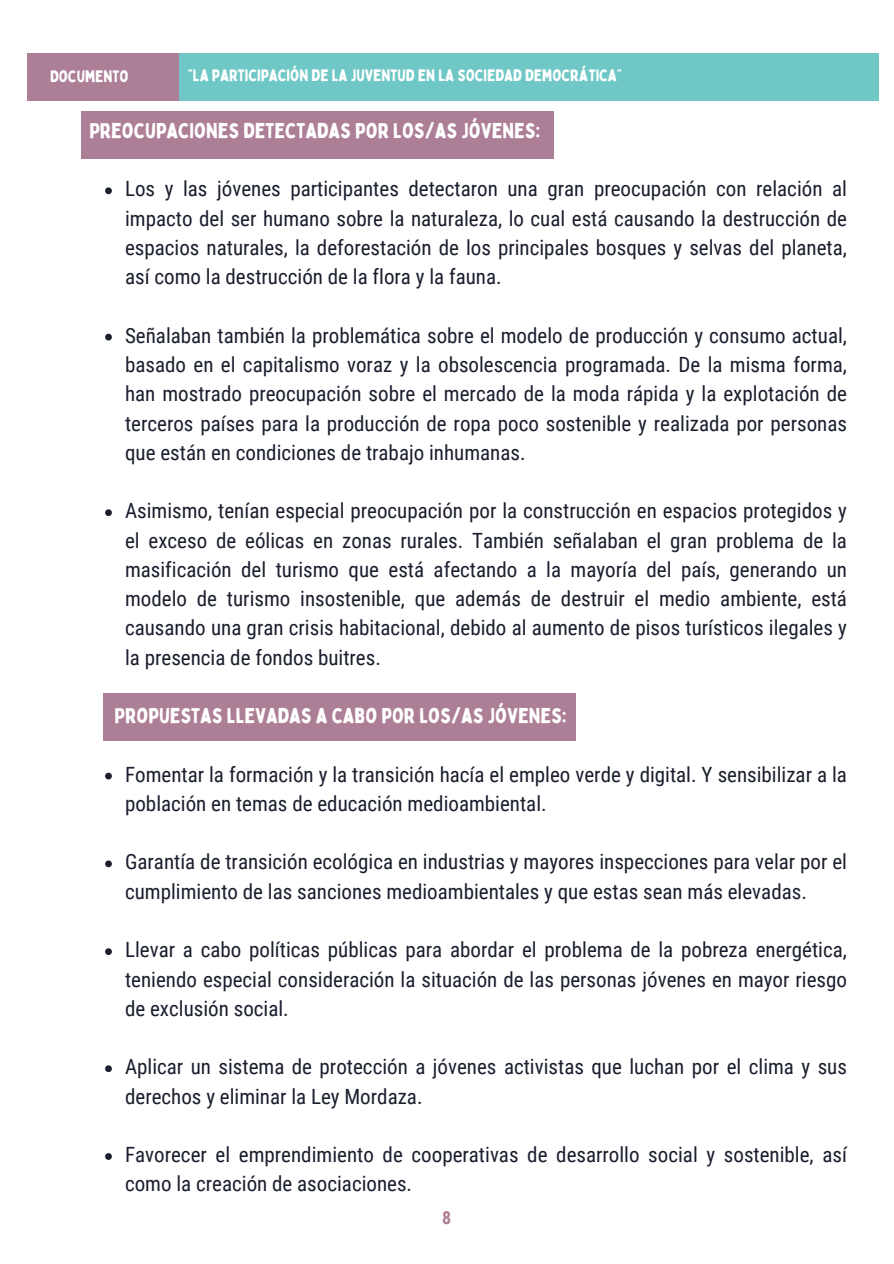
<style>
.page{position:relative;width:894px;height:1264px;background:#fff}
.page>*{position:absolute;margin:0;border:0;box-sizing:border-box;transform-origin:0 0}
.t1{font:21px/29.2px "Roboto Condensed";color:#1a1e2d;text-align:justify}
.t2{font:21px "Bobby Jones";color:#fff}
.t3{font:700 18px "Roboto Condensed";color:#ad7f96}
.t4{font:16.2px "Bobby Jones";color:#fff}
</style>
<div class="page">
<div style="left:149px;top:53px;width:728px;height:48px;background:#6fc8c6"></div>
<div style="left:28px;top:53px;width:151px;height:48px;background:#ad7f96"></div>
<div style="left:81px;top:111px;width:472px;height:47px;background:#ad7f96"></div>
<div style="left:103px;top:692px;width:473px;height:48px;background:#ad7f96"></div>
<svg style="left:105px;top:187px;width:7px;height:7px"></svg>
<svg style="left:105px;top:334px;width:7px;height:6px"></svg>
<svg style="left:105px;top:509px;width:7px;height:7px"></svg>
<svg style="left:105px;top:772px;width:7px;height:7px"></svg>
<svg style="left:105px;top:860px;width:7px;height:7px"></svg>
<svg style="left:105px;top:948px;width:7px;height:7px"></svg>
<svg style="left:105px;top:1065px;width:7px;height:7px"></svg>
<svg style="left:105px;top:1153px;width:7px;height:6px"></svg>
<p class="t4" style="left:188px;top:66px;width:435px">“LA PARTICIPACIÓN DE LA JUVENTUD EN LA SOCIEDAD DEMOCRÁTICA”</p>
<p class="t4" style="left:50px;top:66px;width:80px">DOCUMENTO</p>
<h1 class="t2" style="left:89px;top:117px;width:452px">PREOCUPACIONES DETECTADAS POR LOS/AS JÓVENES:</h1>
<p class="t1" style="left:125px;top:175px;width:723px">Los y las jóvenes participantes detectaron una gran preocupación con relación al impacto del ser humano sobre la naturaleza, lo cual está causando la destrucción de espacios naturales, la deforestación de los principales bosques y selvas del planeta, así como la destrucción de la flora y la fauna.</p>
<p class="t1" style="left:125px;top:321px;width:723px">Señalaban también la problemática sobre el modelo de producción y consumo actual, basado en el capitalismo voraz y la obsolescencia programada. De la misma forma, han mostrado preocupación sobre el mercado de la moda rápida y la explotación de terceros países para la producción de ropa poco sostenible y realizada por personas que están en condiciones de trabajo inhumanas.</p>
<p class="t1" style="left:125px;top:496px;width:723px">Asimismo, tenían especial preocupación por la construcción en espacios protegidos y el exceso de eólicas en zonas rurales. También señalaban el gran problema de la masificación del turismo que está afectando a la mayoría del país, generando un modelo de turismo insostenible, que además de destruir el medio ambiente, está causando una gran crisis habitacional, debido al aumento de pisos turísticos ilegales y la presencia de fondos buitres.</p>
<h1 class="t2" style="left:114px;top:702px;width:453px">PROPUESTAS LLEVADAS A CABO POR LOS/AS JÓVENES:</h1>
<p class="t1" style="left:125px;top:760px;width:723px">Fomentar la formación y la transición hacía el empleo verde y digital. Y sensibilizar a la población en temas de educación medioambiental.</p>
<p class="t1" style="left:125px;top:847px;width:723px">Garantía de transición ecológica en industrias y mayores inspecciones para velar por el cumplimiento de las sanciones medioambientales y que estas sean más elevadas.</p>
<p class="t1" style="left:125px;top:935px;width:723px">Llevar a cabo políticas públicas para abordar el problema de la pobreza energética, teniendo especial consideración la situación de las personas jóvenes en mayor riesgo de exclusión social.</p>
<p class="t1" style="left:125px;top:1052px;width:723px">Aplicar un sistema de protección a jóvenes activistas que luchan por el clima y sus derechos y eliminar la Ley Mordaza.</p>
<p class="t1" style="left:125px;top:1140px;width:723px">Favorecer el emprendimiento de cooperativas de desarrollo social y sostenible, así como la creación de asociaciones.</p>
<p class="t3" style="left:442px;top:1207px;width:11px">8</p>
</div>
